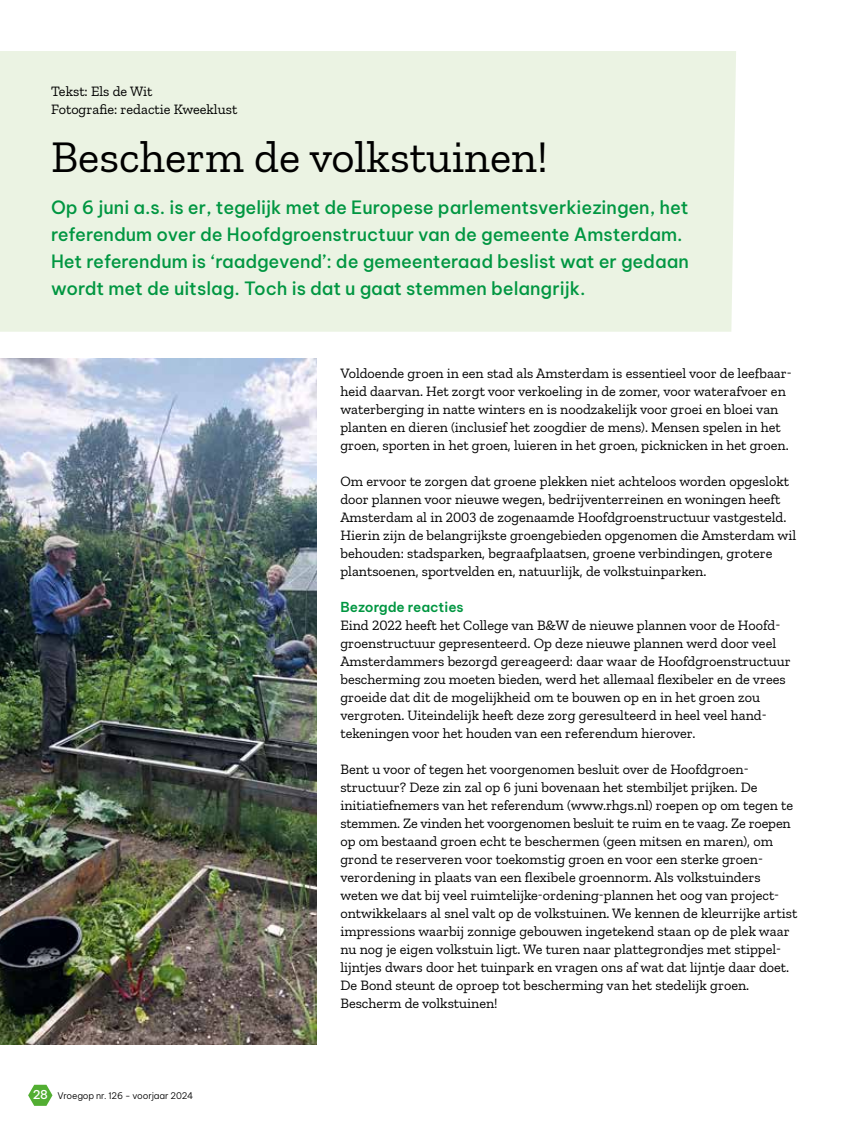
<style>
.page{position:relative;width:851px;height:1127px;background:#fff}
.page>*{position:absolute;margin:0;border:0;box-sizing:border-box;transform-origin:0 0}
.t1{font:45px "Zilla Slab";color:#000}
.t2{font:500 18px/27px "Be Vietnam Pro";color:#009641}
.t3{font:14.25px/18px "Zilla Slab";color:#000}
.t4{font:600 13.5px "Be Vietnam Pro";color:#009641}
.t5{font:300 9px "Be Vietnam Pro";letter-spacing:-.015em;color:#000}
.s1{font-weight:500;font-size:12px;color:#fff}
</style>
<div class="page">
<hr style="left:850px;top:589px;width:1px;height:538px;background:#e0e1f2">
<div style="left:0;top:51px;width:736px;height:281px;background:#ebf3e3"></div>
<img style="left:0;top:359px;width:317px;height:685px">
<svg style="left:28px;top:1085px;width:24px;height:21px"></svg>
<p class="t3" style="left:51px;top:83px;width:188px">Tekst: Els de Wit<br>Fotografie: redactie Kweeklust</p>
<h1 class="t1" style="left:51px;top:132px;width:498px">Bescherm de volkstuinen!</h1>
<p class="t2" style="left:51px;top:191px;width:639px">Op 6 juni a.s. is er, tegelijk met de Europese parlementsverkiezingen, het referendum over de Hoofdgroenstructuur van de gemeente Amsterdam.<br>Het referendum is ‘raadgevend’: de gemeenteraad beslist wat er gedaan wordt met de uitslag. Toch is dat u gaat stemmen belangrijk.</p>
<p class="t5" style="left:33px;top:1089px;width:162px"><span class="s1">28</span> Vroegop nr. 126 - voorjaar 2024</p>
<p class="t3" style="left:340px;top:364px;width:453px">Voldoende groen in een stad als Amsterdam is essentieel voor de leefbaar&shy;heid daarvan. Het zorgt voor verkoeling in de zomer, voor waterafvoer en waterberging in natte winters en is noodzakelijk voor groei en bloei van planten en dieren (inclusief het zoogdier de mens). Mensen spelen in het groen, sporten in het groen, luieren in het groen, picknicken in het groen.</p>
<p class="t3" style="left:340px;top:472px;width:457px">Om ervoor te zorgen dat groene plekken niet achteloos worden opgeslokt door plannen voor nieuwe wegen, bedrijventerreinen en woningen heeft Amsterdam al in 2003 de zogenaamde Hoofdgroenstructuur vastgesteld.<br>Hierin zijn de belangrijkste groengebieden opgenomen die Amsterdam wil behouden: stadsparken, begraafplaatsen, groene verbindingen, grotere plantsoenen, sportvelden en, natuurlijk, de volkstuinparken.</p>
<p class="t4" style="left:340px;top:596px;width:125px">Bezorgde reacties</p>
<p class="t3" style="left:340px;top:616px;width:452px">Eind 2022 heeft het College van B&amp;W de nieuwe plannen voor de Hoofd&shy;groenstructuur gepresenteerd. Op deze nieuwe plannen werd door veel Amsterdammers bezorgd gereageerd: daar waar de Hoofdgroenstructuur bescherming zou moeten bieden, werd het allemaal flexibeler en de vrees groeide dat dit de mogelijkheid om te bouwen op en in het groen zou vergroten. Uiteindelijk heeft deze zorg geresulteerd in heel veel hand&shy;tekeningen voor het houden van een referendum hierover.</p>
<p class="t3" style="left:340px;top:760px;width:458px">Bent u voor of tegen het voorgenomen besluit over de Hoofdgroen&shy;structuur? Deze zin zal op 6 juni bovenaan het stembiljet prijken. De initiatiefnemers van het referendum (www.rhgs.nl) roepen op om tegen te stemmen. Ze vinden het voorgenomen besluit te ruim en te vaag. Ze roepen op om bestaand groen echt te beschermen (geen mitsen en maren), om grond te reserveren voor toekomstig groen en voor een sterke groen&shy;verordening in plaats van een flexibele groennorm. Als volkstuinders weten we dat bij veel ruimtelijke-ordening-plannen het oog van project&shy;ontwikkelaars al snel valt op de volkstuinen. We kennen de kleurrijke artist impressions waarbij zonnige gebouwen ingetekend staan op de plek waar nu nog je eigen volkstuin ligt. We turen naar plattegrondjes met stippel&shy;lijntjes dwars door het tuinpark en vragen ons af wat dat lijntje daar doet.<br>De Bond steunt de oproep tot bescherming van het stedelijk groen.<br>Bescherm de volkstuinen!</p>
</div>
